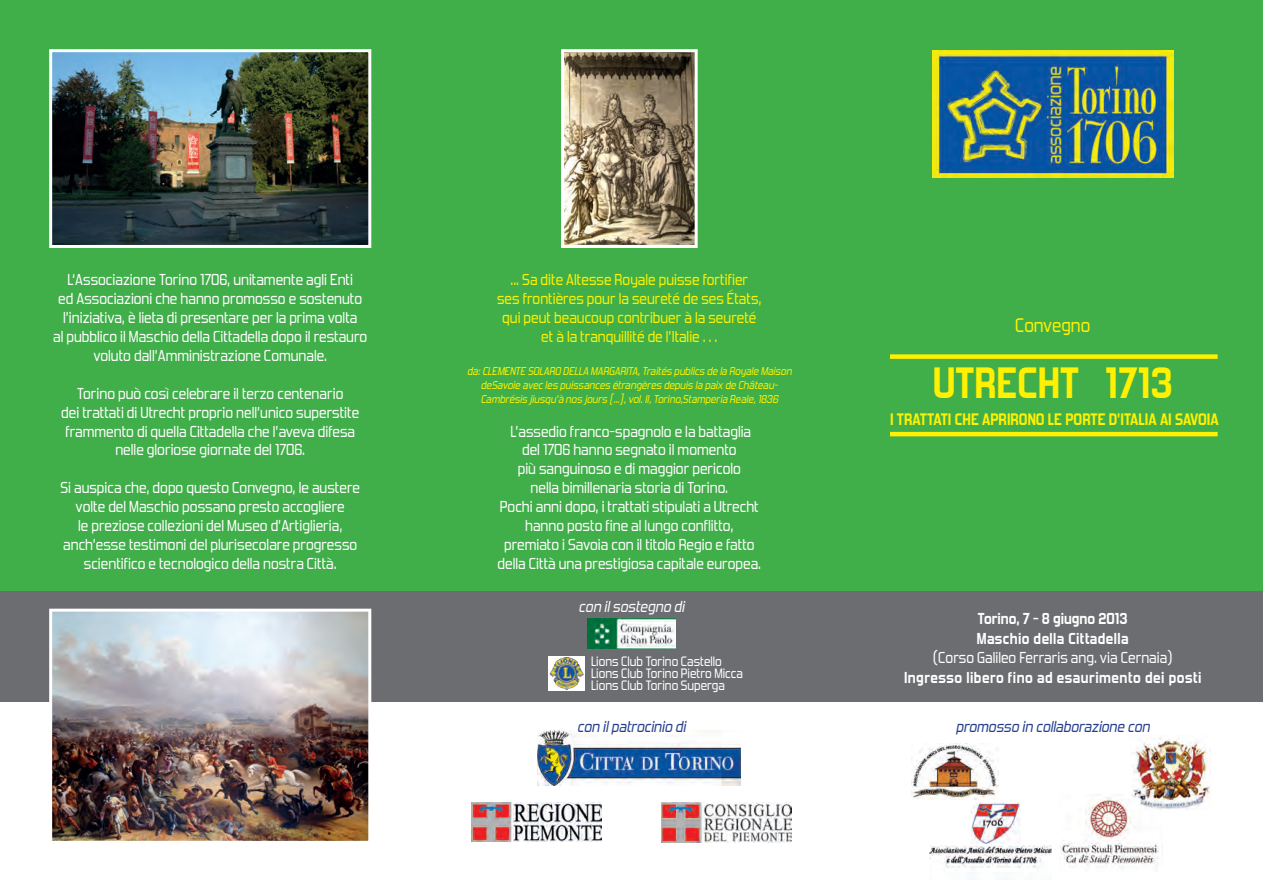
<style>
.page{position:relative;width:1263px;height:893px;background:#fff}
.page>*{position:absolute;margin:0;border:0;box-sizing:border-box;transform-origin:0 0}
.t1{font:700 43.5px "Forgotten Futurist Rg";color:#fff101}
.t2{font:19.5px "Forgotten Futurist Rg";color:#fff101}
.t3{font:700 16.5px "Forgotten Futurist Rg";color:#fff101}
.t4{font:15.75px/18.9px "Forgotten Futurist Rg";color:#fff;text-align:center}
.t5{font:15.75px/18.9px "Forgotten Futurist Rg";color:#fff101;text-align:center}
.t6{font:700 15.75px/19.5px "Forgotten Futurist Rg";letter-spacing:.025em;color:#fff}
.t7{font:italic 15.75px "Forgotten Futurist Rg";color:#253f8e}
.t8{font:italic 15.75px "Forgotten Futurist Rg";color:#fff}
.t9{font:13.5px/12px "Forgotten Futurist Rg";color:#fff}
.t10{font:italic 11.25px/14px "Forgotten Futurist Rg";color:#fff101;text-align:center}
</style>
<div class="page">
<div style="left:0;top:0;width:1262px;height:595px;background:#40ae49"></div>
<div style="left:0;top:591px;width:1262px;height:110px;background:#6c6d70"></div>
<img style="left:53px;top:612px;width:314px;height:227px">
<div style="left:49px;top:608px;width:322px;height:235px;border:3px solid #fff"></div>
<img style="left:932px;top:51px;width:241px;height:126px">
<img style="left:53px;top:53px;width:314px;height:191px">
<div style="left:49px;top:49px;width:322px;height:199px;border:3px solid #fff"></div>
<img style="left:565px;top:53px;width:128px;height:191px">
<div style="left:561px;top:49px;width:136px;height:199px;border:3px solid #fff"></div>
<img style="left:971px;top:802px;width:49px;height:40px">
<img style="left:929px;top:845px;width:122px;height:24px">
<img style="left:1060px;top:794px;width:101px;height:75px">
<div style="left:548px;top:656px;width:36px;height:34px;background:#fff"></div>
<img style="left:549px;top:657px;width:34px;height:32px">
<div style="left:889px;top:431px;width:328px;height:5px;background:#fff101"></div>
<div style="left:889px;top:354px;width:328px;height:5px;background:#fff101"></div>
<img style="left:911px;top:743px;width:87px;height:56px">
<img style="left:1129px;top:737px;width:80px;height:71px">
<img style="left:587px;top:618px;width:88px;height:30px">
<img style="left:661px;top:802px;width:129px;height:39px">
<img style="left:472px;top:802px;width:129px;height:39px">
<img style="left:537px;top:730px;width:203px;height:55px">
<p class="t4" style="left:53px;top:270px;width:315px">L‘Associazione Torino 1706, unitamente agli Enti<br>ed Associazioni che hanno promosso e sostenuto l’iniziativa, è lieta di presentare per la prima volta<br>al pubblico il Maschio della Cittadella dopo il restauro voluto dall’Amministrazione Comunale.</p>
<p class="t4" style="left:61px;top:383px;width:299px">Torino può così celebrare il terzo centenario<br>dei trattati di Utrecht proprio nell’unico superstite frammento di quella Cittadella che l’aveva difesa nelle gloriose giornate del 1706.</p>
<p class="t4" style="left:60px;top:478px;width:301px">Si auspica che, dopo questo Convegno, le austere volte del Maschio possano presto accogliere<br>le preziose collezioni del Museo d’Artiglieria, anch’esse testimoni del plurisecolare progresso scientifico e tecnologico della nostra Città.</p>
<p class="t5" style="left:497px;top:270px;width:266px">... Sa dite Altesse Royale puisse fortifier<br>ses frontières pour la seureté de ses États, qui peut beaucoup contribuer à la seureté et à la tranquillité de l’Italie …</p>
<p class="t10" style="left:467px;top:364px;width:326px">da: CLEMENTE SOLARO DELLA MARGARITA, Traités publics de la Royale Maison deSavoie avec les puissances étrangères depuis la paix de Château-<br>Cambrésis jiusqu’à nos jours [...], vol. II, Torino,Stamperia Reale, 1836</p>
<p class="t4" style="left:497px;top:421px;width:265px">L’assedio franco-spagnolo e la battaglia<br>del 1706 hanno segnato il momento<br>più sanguinoso e di maggior pericolo<br>nella bimillenaria storia di Torino.<br>Pochi anni dopo, i trattati stipulati a Utrecht hanno posto fine al lungo conflitto, premiato i Savoia con il titolo Regio e fatto della Città una prestigiosa capitale europea.</p>
<p class="t8" style="left:578px;top:596px;width:107px">con il sostegno di</p>
<p class="t9" style="left:591px;top:654px;width:153px">Lions Club Torino Castello<br>Lions Club Torino Pietro Micca<br>Lions Club Torino Superga</p>
<p class="t2" style="left:1014px;top:314px;width:76px">Convegno</p>
<h1 class="t1" style="left:932px;top:356px;width:241px">UTRECHT 1713</h1>
<p class="t3" style="left:889px;top:409px;width:330px">I TRATTATI CHE APRIRONO LE PORTE D’ITALIA AI SAVOIA</p>
<p class="t6" style="left:976px;top:608px;width:153px">Torino, 7 - 8 giugno 2013<br>Maschio della Cittadella</p>
<p class="t4" style="left:932px;top:648px;width:242px">(Corso Galileo Ferraris ang. via Cernaia)</p>
<p class="t6" style="left:903px;top:667px;width:299px">Ingresso libero fino ad esaurimento dei posti</p>
<p class="t7" style="left:577px;top:716px;width:110px">con il patrocinio di</p>
<p class="t7" style="left:955px;top:716px;width:195px">promosso in collaborazione con</p>
</div>
